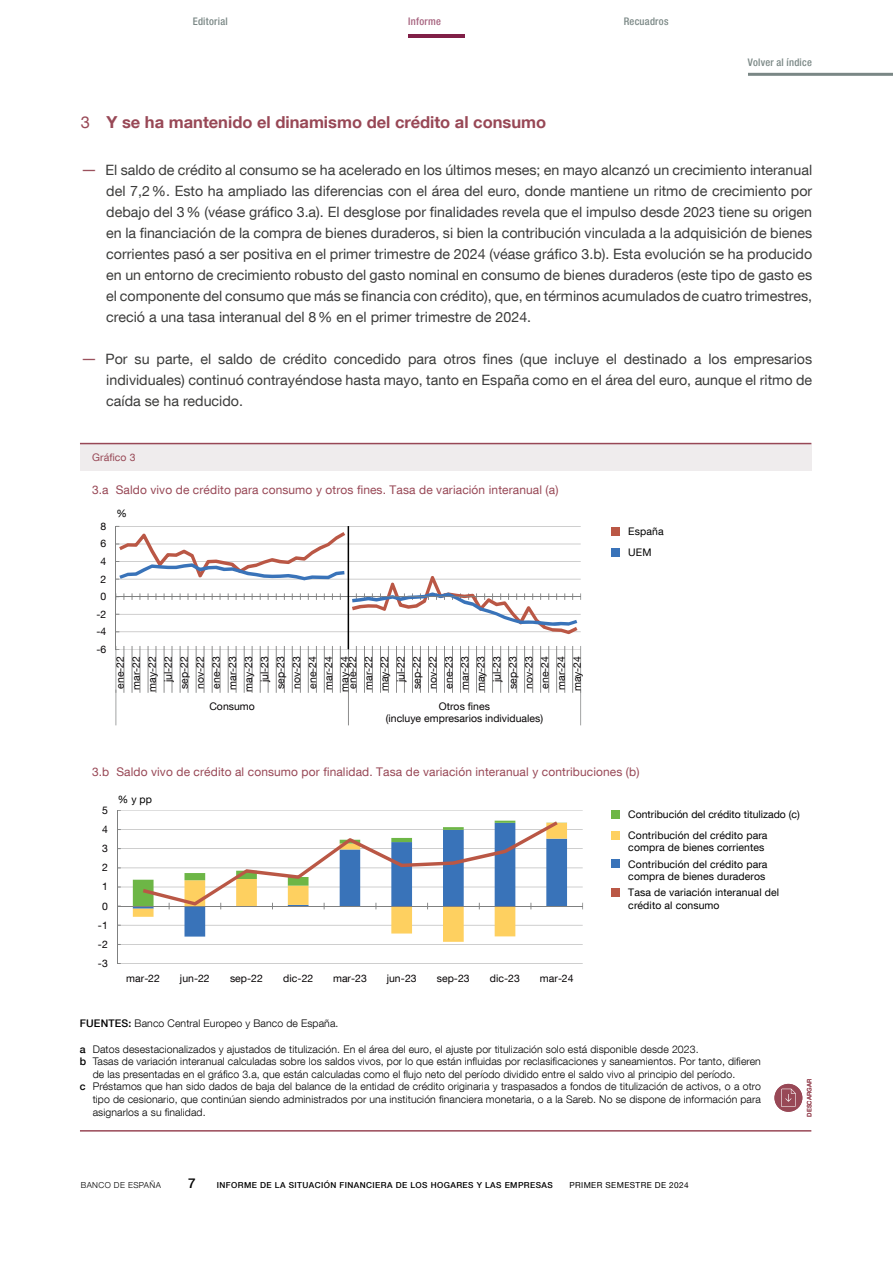
<style>
.page{position:relative;width:893px;height:1263px;background:#fff}
.page>*{position:absolute;margin:0;border:0;box-sizing:border-box;transform-origin:0 0}
.Ladillo_Ficha{font:700 16.5px "Bd E Neue Helvetica";color:#984856}
.Texto_ficha_Bullets{font:14.25px/21px "Bd E Neue Helvetica";color:#3c3c3b;text-align:justify}
.t1{font:500 13.5px "Bd E Neue Helvetica";color:#000}
.t2{font:12px "Bd E Neue Helvetica";letter-spacing:.01em;color:#984856}
.t3{font:300 10.5px "Bd E Neue Helvetica";letter-spacing:.01em;color:#000}
.t4{font:10.5px/16px "Bd E Neue Helvetica";color:#070405;text-align:right}
.t5{font:10.5px/12.6px "Bd E Neue Helvetica";letter-spacing:.01em;color:#000}
.t6{font:500 condensed 10.5px "Bd E Neue Helvetica";letter-spacing:.025em;color:#7a8785}
.t7{font:10.5px "Bd E Neue Helvetica";letter-spacing:.01em;color:#984856}
.t8{font:500 condensed 10.5px "Bd E Neue Helvetica";letter-spacing:.025em;color:#a6627e}
.t9{font:500 8.25px "Bd E Neue Helvetica";letter-spacing:.05em;color:#000}
.t10{font:8.25px "Bd E Neue Helvetica";letter-spacing:.05em;color:#000}
.t11{font:300 8.25px "Bd E Neue Helvetica";letter-spacing:.05em;color:#000}
.t12{font:500 6px "Bd E Neue Helvetica";color:#984856}
.s1{font-weight:400}
.s2{font-size:16.5px;color:#9b515d}
.s3{font-weight:500}
</style>
<div class="page">
<hr style="left:408px;top:34px;width:57px;height:4px;background:#801f47">
<hr style="left:748px;top:73px;width:145px;height:3px;background:#7a8785">
<hr style="left:80px;top:1130px;width:731px;height:1px;background:#984856">
<div style="left:611px;top:888px;width:9px;height:8px;background:#ba5745"></div>
<div style="left:611px;top:859px;width:9px;height:9px;background:#3973b9"></div>
<div style="left:611px;top:831px;width:9px;height:8px;background:#fed060"></div>
<div style="left:611px;top:810px;width:9px;height:8px;background:#6db646"></div>
<div style="left:611px;top:548px;width:9px;height:8px;background:#3973b9"></div>
<div style="left:611px;top:527px;width:9px;height:8px;background:#ba5745"></div>
<div style="left:80px;top:444px;width:731px;height:27px;background:#efeced"></div>
<hr style="left:80px;top:443px;width:731px;height:1px;background:#984856">
<hr style="left:116px;top:579px;width:465px;height:1px;background:#a6a5a5">
<hr style="left:116px;top:561px;width:465px;height:1px;background:#a6a5a5">
<hr style="left:116px;top:544px;width:465px;height:1px;background:#a6a5a5">
<hr style="left:116px;top:526px;width:465px;height:1px;background:#a6a5a5">
<svg style="left:116px;top:593px;width:465px;height:100px"></svg>
<hr style="left:116px;top:689px;width:1px;height:36px;background:#7f8080">
<hr style="left:348px;top:689px;width:1px;height:36px;background:#7f8080">
<hr style="left:580px;top:689px;width:1px;height:36px;background:#7f8080">
<svg style="left:116px;top:526px;width:461px;height:108px"></svg>
<hr style="left:117px;top:963px;width:466px;height:1px;background:#a6a5a5">
<hr style="left:117px;top:944px;width:466px;height:1px;background:#a6a5a5">
<hr style="left:117px;top:925px;width:466px;height:1px;background:#a6a5a5">
<hr style="left:117px;top:887px;width:466px;height:1px;background:#a6a5a5">
<hr style="left:117px;top:868px;width:466px;height:1px;background:#a6a5a5">
<hr style="left:117px;top:848px;width:466px;height:1px;background:#a6a5a5">
<hr style="left:117px;top:829px;width:466px;height:1px;background:#a6a5a5">
<hr style="left:117px;top:810px;width:466px;height:1px;background:#a6a5a5">
<svg style="left:133px;top:909px;width:434px;height:33px"></svg>
<hr style="left:117px;top:810px;width:1px;height:153px;background:#7f8080">
<hr style="left:117px;top:906px;width:466px;height:1px;background:#7f8080">
<svg style="left:133px;top:821px;width:434px;height:88px"></svg>
<hr style="left:348px;top:526px;width:1px;height:123px;background:#000">
<div style="left:774px;top:1084px;width:28px;height:28px;background:#984856;border-radius:50%"></div>
<svg style="left:781px;top:1089px;width:15px;height:18px"></svg>
<p class="t6" style="left:193px;top:15px;width:37px">Editorial</p>
<p class="t8" style="left:408px;top:15px;width:34px">Informe</p>
<p class="t6" style="left:624px;top:15px;width:46px">Recuadros</p>
<p class="t6" style="left:748px;top:56px;width:65px">Volver al índice</p>
<h3 class="Ladillo_Ficha" style="left:81px;top:112px;width:467px"><span class="s1">3</span> Y se ha mantenido el dinamismo del crédito al consumo</h3>
<p class="Texto_ficha_Bullets" style="left:106px;top:159px;width:707px;text-indent:-26px"><span class="s2">—</span> El saldo de crédito al consumo se ha acelerado en los últimos meses; en mayo alcanzó un crecimiento interanual del 7,2%. Esto ha ampliado las diferencias con el área del euro, donde mantiene un ritmo de crecimiento por debajo del 3% (véase gráfico 3.a). El desglose por finalidades revela que el impulso desde 2023 tiene su origen en la financiación de la compra de bienes duraderos, si bien la contribución vinculada a la adquisición de bienes corrientes pasó a ser positiva en el primer trimestre de 2024 (véase gráfico 3.b). Esta evolución se ha producido en un entorno de crecimiento robusto del gasto nominal en consumo de bienes duraderos (este tipo de gasto es el componente del consumo que más se financia con crédito), que, en términos acumulados de cuatro trimestres, creció a una tasa interanual del 8% en el primer trimestre de 2024.</p>
<p class="Texto_ficha_Bullets" style="left:106px;top:348px;width:707px;text-indent:-26px"><span class="s2">—</span> Por su parte, el saldo de crédito concedido para otros fines (que incluye el destinado a los empresarios individuales) continuó contrayéndose hasta mayo, tanto en España como en el área del euro, aunque el ritmo de caída se ha reducido.</p>
<p class="t7" style="left:92px;top:451px;width:45px">Gráfico 3</p>
<p class="t2" style="left:92px;top:482px;width:468px">3.a Saldo vivo de crédito para consumo y otros fines. Tasa de variación interanual (a)</p>
<p class="t4" style="left:101px;top:518px;width:7px">8</p>
<p class="t4" style="left:101px;top:535px;width:7px">6</p>
<p class="t4" style="left:101px;top:553px;width:7px">4</p>
<p class="t4" style="left:101px;top:571px;width:7px">2</p>
<p class="t4" style="left:101px;top:588px;width:7px">0</p>
<p class="t4" style="left:96px;top:606px;width:11px">-2</p>
<p class="t4" style="left:96px;top:623px;width:11px">-4</p>
<p class="t4" style="left:96px;top:641px;width:11px">-6</p>
<p class="t5" style="left:116px;top:506px;width:12px">%</p>
<p class="t4" style="left:112px;top:691px;width:37px;rotate:-90deg">ene-22 mar-22 may-22 jul-22 sep-22 nov-22 ene-23 mar-23 may-23 jul-23 sep-23 nov-23 ene-24 mar-24 may-24</p>
<p class="t4" style="left:344px;top:691px;width:37px;rotate:-90deg">ene-22 mar-22 may-22 jul-22 sep-22 nov-22 ene-23 mar-23 may-23 jul-23 sep-23 nov-23 ene-24 mar-24 may-24</p>
<p class="t4" style="left:209px;top:697px;width:47px">Consumo</p>
<p class="t4" style="left:386px;top:699px;width:159px;line-height:12.6px;text-align:center">Otros fines<br>(incluye empresarios individuales)</p>
<p class="t5" style="left:628px;top:524px;width:37px">España</p>
<p class="t5" style="left:628px;top:545px;width:25px">UEM</p>
<p class="t2" style="left:92px;top:764px;width:549px">3.b Saldo vivo de crédito al consumo por finalidad. Tasa de variación interanual y contribuciones (b)</p>
<p class="t4" style="left:102px;top:802px;width:7px">5</p>
<p class="t4" style="left:102px;top:821px;width:7px">4</p>
<p class="t4" style="left:102px;top:840px;width:7px">3</p>
<p class="t4" style="left:102px;top:859px;width:7px">2</p>
<p class="t4" style="left:102px;top:878px;width:7px">1</p>
<p class="t4" style="left:102px;top:897px;width:7px">0</p>
<p class="t4" style="left:98px;top:917px;width:11px">-1</p>
<p class="t4" style="left:98px;top:936px;width:11px">-2</p>
<p class="t4" style="left:98px;top:955px;width:11px">-3</p>
<p class="t5" style="left:118px;top:792px;width:35px">%ypp</p>
<p class="t4" style="left:126px;top:970px;width:35px">mar-22</p>
<p class="t4" style="left:180px;top:970px;width:31px">jun-22</p>
<p class="t4" style="left:230px;top:970px;width:34px">sep-22</p>
<p class="t4" style="left:283px;top:970px;width:31px">dic-22</p>
<p class="t4" style="left:333px;top:970px;width:35px">mar-23</p>
<p class="t4" style="left:387px;top:970px;width:31px">jun-23</p>
<p class="t4" style="left:437px;top:970px;width:34px">sep-23</p>
<p class="t4" style="left:490px;top:970px;width:31px">dic-23</p>
<p class="t4" style="left:540px;top:970px;width:35px">mar-24</p>
<p class="t5" style="left:628px;top:808px;width:173px">Contribución del crédito titulizado (c)</p>
<p class="t5" style="left:628px;top:829px;width:141px">Contribución del crédito para compra de bienes corrientes</p>
<p class="t5" style="left:628px;top:857px;width:141px">Contribución del crédito para compra de bienes duraderos</p>
<p class="t5" style="left:628px;top:886px;width:152px">Tasa de variación interanual del crédito al consumo</p>
<p class="t3" style="left:80px;top:1017px;width:260px"><span class="s3">FUENTES:</span> Banco Central Europeo y Banco de España.</p>
<p class="t3" style="left:80px;top:1042px;width:620px"><span class="s3">a</span> Datos desestacionalizados y ajustados de titulización. En el área del euro, el ajuste por titulización solo está disponible desde 2023.</p>
<p class="t3" style="left:80px;top:1055px;width:682px"><span class="s3">b</span> Tasas de variación interanual calculadas sobre los saldos vivos, por lo que están influidas por reclasificaciones y saneamientos. Por tanto, difieren</p>
<p class="t3" style="left:93px;top:1068px;width:644px">de las presentadas en el gráfico 3.a, que están calculadas como el flujo neto del período dividido entre el saldo vivo al principio del período.</p>
<p class="t3" style="left:80px;top:1080px;width:683px"><span class="s3">c</span> Préstamos que han sido dados de baja del balance de la entidad de crédito originaria y traspasados a fondos de titulización de activos, o a otro</p>
<p class="t3" style="left:93px;top:1093px;width:670px">tipo de cesionario, que continúan siendo administrados por una institución financiera monetaria, o a la Sareb. No se dispone de información para</p>
<p class="t3" style="left:93px;top:1105px;width:114px">asignarlos a su finalidad.</p>
<p class="t11" style="left:81px;top:1180px;width:82px">BANCO DE ESPAÑA</p>
<p class="t1" style="left:188px;top:1175px;width:9px">7</p>
<p class="t9" style="left:217px;top:1180px;width:337px">INFORME DE LA SITUACIÓN FINANCIERA DE LOS HOGARES Y LAS EMPRESAS</p>
<p class="t10" style="left:569px;top:1180px;width:121px">PRIMER SEMESTRE DE 2024</p>
<p class="t12" style="left:806px;top:1116px;width:39px;rotate:-90deg">DESCARGAR</p>
</div>
